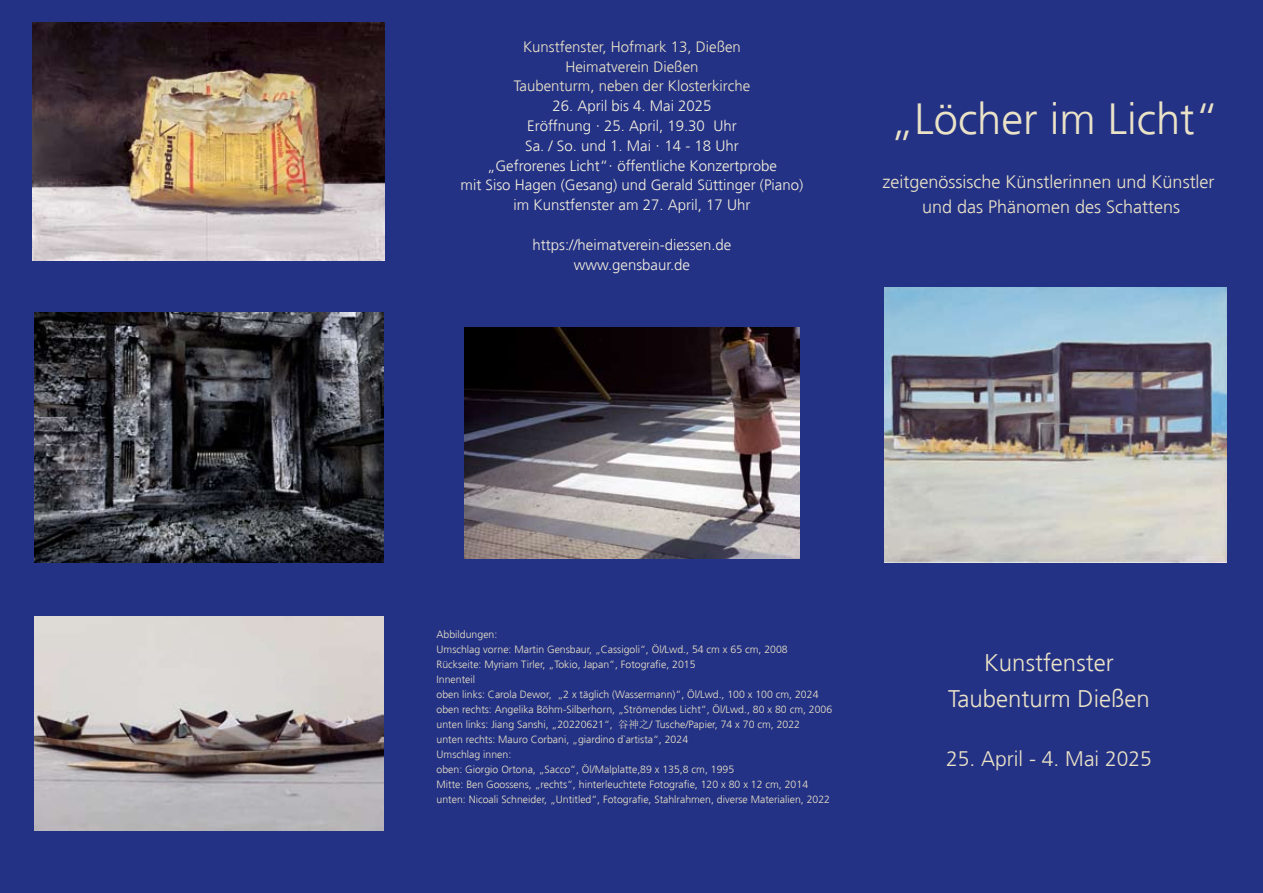
<style>
.page{position:relative;width:1263px;height:893px;background:#fff}
.page>*{position:absolute;margin:0;border:0;box-sizing:border-box;transform-origin:0 0}
.t1{font:300 43.5px "Frutiger";color:#ebe3c8}
.t2{font:300 24px/36px "Frutiger";color:#ebe3c8;text-align:center}
.t3{font:300 21px "Frutiger";color:#ebe3c8}
.t4{font:300 18px/25.5px "Frutiger";color:#ebe3c8;text-align:center}
.t5{font:300 15px/19.8px "Frutiger";color:#f4efde;text-align:center}
.t6{font:300 15px/19.8px "Frutiger";color:#ebe3c8;text-align:center}
.t7{font:300 10.5px/15px "Frutiger";color:#ebe3c8}
.s1{font-family:"Garamond";font-weight:400}
.s2{font-family:"Sim Sun";font-weight:400}
</style>
<div class="page">
<div style="left:0;top:0;width:414px;height:893px;background:#243285"></div>
<div style="left:412px;top:0;width:426px;height:893px;background:#243285"></div>
<div style="left:837px;top:0;width:426px;height:893px;background:#243285"></div>
<img style="left:34px;top:616px;width:350px;height:215px">
<img style="left:885px;top:287px;width:341px;height:275px">
<img style="left:465px;top:328px;width:335px;height:231px">
<img style="left:34px;top:313px;width:350px;height:250px">
<img style="left:32px;top:23px;width:352px;height:237px">
<h3 class="t6" style="left:514px;top:37px;width:238px">Kunstfenster, Hofmark 13, Dießen<br>Heimatverein Dießen<br>Taubenturm, neben der Klosterkirche</h3>
<h3 class="t5" style="left:461px;top:96px;width:344px">26. April bis 4. Mai 2025<br>Eröffnung <span class="s1">·</span> 25. April, 19.30 Uhr<br>Sa. / So. und 1. Mai <span class="s1">·</span> 14 - 18 Uhr<br>„Gefrorenes Licht“<span class="s1">·</span> öffentliche Konzertprobe<br>mit Siso Hagen (Gesang) und Gerald Süttinger (Piano) im Kunstfenster am 27. April, 17 Uhr</h3>
<h3 class="t5" style="left:532px;top:235px;width:200px">https://heimatverein-diessen.de www.gensbaur.de</h3>
<h1 class="t1" style="left:890px;top:94px;width:330px">„Löcher im Licht“</h1>
<h3 class="t4" style="left:882px;top:169px;width:334px">zeitgenössische Künstlerinnen und Künstler und das Phänomen des Schattens</h3>
<p class="t7" style="left:437px;top:627px;width:397px">Abbildungen:<br>Umschlag vorne: Martin Gensbaur, „Cassigoli“, Öl/Lwd., 54 cm x 65 cm, 2008<br>Rückseite: Myriam Tirler, „Tokio, Japan“, Fotografie, 2015<br>Innenteil<br>oben links: Carola Dewor, „2 x täglich (Wassermann)“, Öl/Lwd., 100 x 100 cm, 2024 oben rechts: Angelika Böhm-Silberhorn, „Strömendes Licht“, Öl/Lwd., 80 x 80 cm, 2006 unten links: Jiang Sanshi, „20220621“, <span class="s2">谷神之</span>/ Tusche/Papier, 74 x 70 cm, 2022<br>unten rechts: Mauro Corbani, „giardino d`artista“, 2024<br>Umschlag innen:<br>oben: Giorgio Ortona, „Sacco“, Öl/Malplatte,89 x 135,8 cm, 1995<br>Mitte: Ben Goossens, „rechts“, hinterleuchtete Fotografie, 120 x 80 x 12 cm, 2014 unten: Nicoali Schneider, „Untitled“, Fotografie, Stahlrahmen, diverse Materialien, 2022</p>
<h2 class="t2" style="left:948px;top:645px;width:203px">Kunstfenster<br>Taubenturm Dießen</h2>
<h3 class="t3" style="left:946px;top:747px;width:207px">25. April - 4. Mai 2025</h3>
</div>
